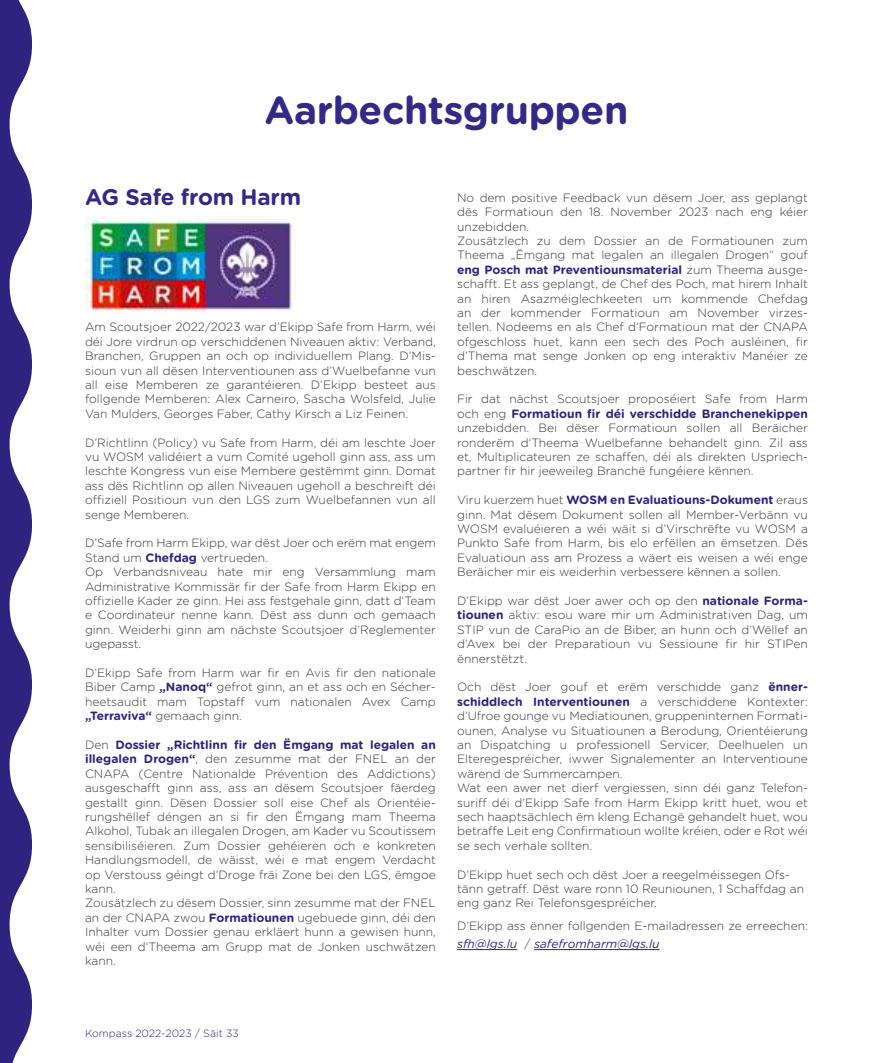
<style>
.page{position:relative;width:893px;height:1063px;background:#fff}
.page>*{position:absolute;margin:0;border:0;box-sizing:border-box;transform-origin:0 0}
.t1{font:700 39px "Gotham Rounded";letter-spacing:-.01em;color:#322a86}
.t2{font:700 22.5px "Gotham Rounded";letter-spacing:-.01em;color:#322a86}
.t3{font:300 12px/14.4px "Gotham Rounded";color:#373736;text-align:justify}
.t4{font:300 10.5px "Gotham Rounded";color:#2e237f}
.s1{font-weight:700;color:#2e237f}
.s2{font-weight:400;font-style:italic;color:#2e237f}
</style>
<div class="page">
<svg style="left:0;top:0;width:32px;height:1063px"></svg>
<hr style="left:457px;top:949px;width:60px;height:1px;background:#2e237f">
<hr style="left:534px;top:949px;width:126px;height:1px;background:#2e237f">
<img style="left:85px;top:216px;width:211px;height:96px">
<h1 class="t1" style="left:265px;top:81px;width:365px">Aarbechtsgruppen</h1>
<h2 class="t2" style="left:85px;top:181px;width:218px">AG Safe from Harm</h2>
<p class="t3" style="left:85px;top:319px;width:352px">Am Scoutsjoer 2022/2023 war d’Ekipp Safe from Harm, wéi déi Jore virdrun op verschiddenen Niveauen aktiv: Verband, Branchen, Gruppen an och op individuellem Plang. D’Mis&shy;sioun vun all dësen Interventiounen ass d’Wuelbefanne vun all eise Memberen ze garantéieren. D’Ekipp besteet aus follgende Memberen: Alex Carneiro, Sascha Wolsfeld, Julie Van Mulders, Georges Faber, Cathy Kirsch a Liz Feinen.</p>
<p class="t3" style="left:85px;top:435px;width:352px">D’Richtlinn (Policy) vu Safe from Harm, déi am leschte Joer vu WOSM validéiert a vum Comité ugeholl ginn ass, ass um leschte Kongress vun eise Membere gestëmmt ginn. Domat ass dës Richtlinn op allen Niveauen ugeholl a beschreift déi offiziell Positioun vun den LGS zum Wuelbefannen vun all senge Memberen.</p>
<p class="t3" style="left:85px;top:535px;width:352px;text-align:left">D’Safe from Harm Ekipp, war dëst Joer och erëm mat engem Stand um <span class="s1">Chefdag</span> vertrueden.<br>Op Verbandsniveau hate mir eng Versammlung mam Administrative Kommissär fir der Safe from Harm Ekipp en offizielle Kader ze ginn. Hei ass festgehale ginn, datt d‘Team e Coordinateur nenne kann. Dëst ass dunn och gemaach ginn. Weiderhi ginn am nächste Scoutsjoer d’Reglementer ugepasst.</p>
<p class="t3" style="left:85px;top:665px;width:352px">D’Ekipp Safe from Harm war fir en Avis fir den nationale Biber Camp <span class="s1">„Nanoq“</span> gefrot ginn, an et ass och en Sécher&shy;heetsaudit mam Topstaff vum nationalen Avex Camp <span class="s1">„Terraviva“</span> gemaach ginn.</p>
<p class="t3" style="left:85px;top:737px;width:352px;text-align:left">Den <span class="s1">Dossier „Richtlinn fir den Ëmgang mat legalen an illegalen Drogen“</span>, den zesumme mat der FNEL an der CNAPA (Centre Nationalde Prévention des Addictions) ausgeschafft ginn ass, ass an dësem Scoutsjoer fäerdeg gestallt ginn. Dësen Dossier soll eise Chef als Orientéie&shy;rungshëllef déngen an si fir den Ëmgang mam Theema Alkohol, Tubak an illegalen Drogen, am Kader vu Scoutissem sensibiliséieren. Zum Dossier gehéieren och e konkreten Handlungsmodell, de wäisst, wéi e mat engem Verdacht op Verstouss géingt d’Droge fräi Zone bei den LGS, ëmgoe kann.<br>Zousätzlech zu dësem Dossier, sinn zesumme mat der FNEL an der CNAPA zwou <span class="s1">Formatiounen</span> ugebuede ginn, déi den Inhalter vum Dossier genau erkläert hunn a gewisen hunn, wéi een d‘Theema am Grupp mat de Jonken uschwätzen kann.</p>
<p class="t3" style="left:457px;top:190px;width:352px;text-align:left">No dem positive Feedback vun dësem Joer, ass geplangt dës Formatioun den 18. November 2023 nach eng kéier unzebidden.<br>Zousätzlech zu dem Dossier an de Formatiounen zum Theema „Ëmgang mat legalen an illegalen Drogen“ gouf <span class="s1">eng Posch mat Preventiounsmaterial</span> zum Theema ausge&shy;schafft. Et ass geplangt, de Chef des Poch, mat hirem Inhalt an hiren Asazméiglechkeeten um kommende Chefdag an der kommender Formatioun am November virzes&shy;tellen. Nodeems en als Chef d’Formatioun mat der CNAPA ofgeschloss huet, kann een sech des Poch ausléinen, fir d’Thema mat senge Jonken op eng interaktiv Manéier ze beschwätzen.</p>
<p class="t3" style="left:457px;top:391px;width:352px">Fir dat nächst Scoutsjoer proposéiert Safe from Harm och eng <span class="s1">Formatioun fir déi verschidde Branchenekippen </span>unzebidden. Bei dëser Formatioun sollen all Beräicher ronderëm d‘Theema Wuelbefanne behandelt ginn. Zil ass et, Multiplicateuren ze schaffen, déi als direkten Uspriech&shy;partner fir hir jeeweileg Branchë fungéiere kënnen.</p>
<p class="t3" style="left:457px;top:492px;width:352px">Viru kuerzem huet <span class="s1">WOSM en Evaluatiouns-Dokument</span> eraus ginn. Mat dësem Dokument sollen all Member-Verbänn vu WOSM evaluéieren a wéi wäit si d’Virschrëfte vu WOSM a Punkto Safe from Harm, bis elo erfëllen an ëmsetzen. Dës Evaluatioun ass am Prozess a wäert eis weisen a wéi enge Beräicher mir eis weiderhin verbessere kënnen a sollen.</p>
<p class="t3" style="left:457px;top:593px;width:352px">D’Ekipp war dëst Joer awer och op den <span class="s1">nationale Forma&shy;tiounen</span> aktiv: esou ware mir um Administrativen Dag, um STIP vun de CaraPio an de Biber, an hunn och d’Wëllef an d’Avex bei der Preparatioun vu Sessioune fir hir STIPen ënnerstëtzt.</p>
<p class="t3" style="left:457px;top:679px;width:352px;text-align:left">Och dëst Joer gouf et erëm verschidde ganz <span class="s1">ënner&shy;schiddlech Interventiounen</span> a verschiddene Kontexter: d‘Ufroe gounge vu Mediatiounen, gruppeninternen Formati&shy;ounen, Analyse vu Situatiounen a Berodung, Orientéierung an Dispatching u professionell Servicer, Deelhuelen un Elteregespréicher, iwwer Signalementer an Interventioune wärend de Summercampen.<br>Wat een awer net dierf vergiessen, sinn déi ganz Telefon&shy;suriff déi d’Ekipp Safe from Harm Ekipp kritt huet, wou et sech haaptsächlech ëm kleng Echangë gehandelt huet, wou betraffe Leit eng Confirmatioun wollte kréien, oder e Rot wéi se sech verhale sollten.</p>
<p class="t3" style="left:457px;top:867px;width:348px;text-align:left">D’Ekipp huet sech och dëst Joer a reegelméissegen Ofs&shy;tänn getraff. Dëst ware ronn 10 Reuniounen, 1 Schaffdag an eng ganz Rei Telefonsgespréicher.</p>
<p class="t3" style="left:457px;top:917px;width:352px;line-height:18px">D’Ekipp ass ënner follgenden E-mailadressen ze erreechen: <span class="s2">sfh@lgs.lu</span> / <span class="s2">safefromharm@lgs.lu</span></p>
<p class="t4" style="left:85px;top:1026px;width:155px">Kompass 2022-2023 / Säit 33</p>
</div>
